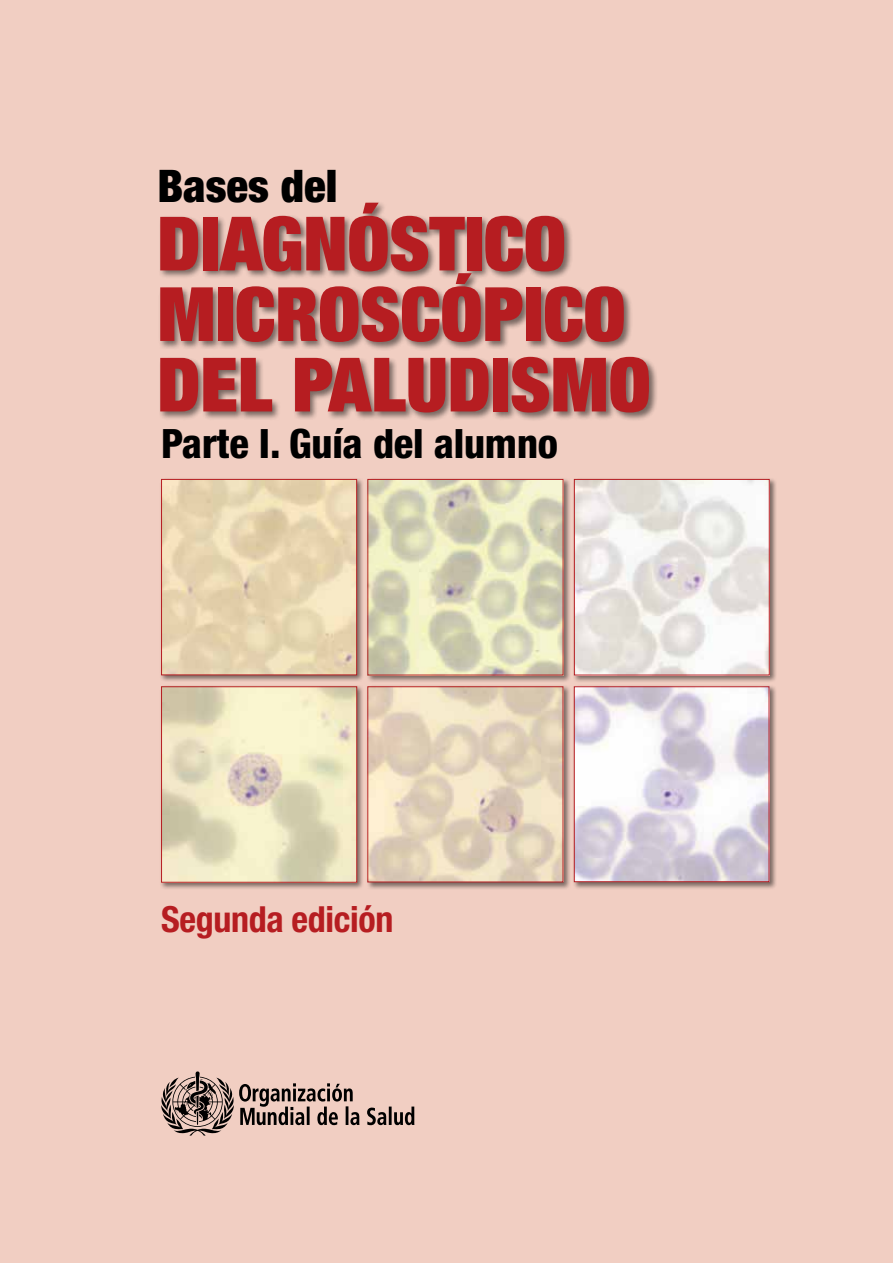
<style>
.page{position:relative;width:893px;height:1263px;background:#f1cec2}
.page>*{position:absolute;margin:0;border:0;box-sizing:border-box;transform-origin:0 0}
.t1{font:900 condensed 75px/70.5px "Helvetica Neue LT Std";color:#b61d21}
.t2{font:900 condensed 45px "Helvetica Neue LT Std";color:#000}
.t3{font:800 condensed 40.5px "Helvetica Neue LT Std";letter-spacing:-.005em;color:#000}
.t4{font:700 condensed 36px "Helvetica Neue LT Std";letter-spacing:-.01em;color:#b61d21}
</style>
<div class="page">
<div style="left:158px;top:201px;width:500px;height:220px;background:#000;opacity:.5"></div>
<svg style="left:161px;top:1071px;width:253px;height:65px"></svg>
<div style="left:572px;top:477px;width:205px;height:206px;background:#000;opacity:.5"></div>
<img style="left:576px;top:481px;width:192px;height:192px">
<div style="left:574px;top:479px;width:196px;height:196px;border:1px solid #b61d21"></div>
<div style="left:572px;top:685px;width:205px;height:205px;background:#000;opacity:.5"></div>
<img style="left:576px;top:688px;width:191px;height:192px">
<div style="left:574px;top:686px;width:195px;height:196px;border:1px solid #b61d21"></div>
<div style="left:159px;top:477px;width:206px;height:205px;background:#000;opacity:.5"></div>
<img style="left:163px;top:481px;width:192px;height:192px">
<div style="left:161px;top:479px;width:196px;height:196px;border:1px solid #b61d21"></div>
<div style="left:366px;top:477px;width:205px;height:206px;background:#000;opacity:.5"></div>
<img style="left:369px;top:481px;width:192px;height:192px">
<div style="left:367px;top:479px;width:196px;height:196px;border:1px solid #b61d21"></div>
<div style="left:366px;top:685px;width:205px;height:205px;background:#000;opacity:.5"></div>
<img style="left:369px;top:688px;width:192px;height:192px">
<div style="left:367px;top:686px;width:196px;height:196px;border:1px solid #b61d21"></div>
<div style="left:159px;top:685px;width:206px;height:205px;background:#000;opacity:.5"></div>
<img style="left:163px;top:688px;width:192px;height:193px">
<div style="left:161px;top:686px;width:196px;height:197px;border:1px solid #b61d21"></div>
<p class="t2" style="left:157px;top:158px;width:181px">Bases del</p>
<p class="t1" style="left:157px;top:207px;width:495px">DIAGNÓSTICO<br>MICROSCÓPICO<br>DEL PALUDISMO</p>
<p class="t3" style="left:161px;top:419px;width:398px">Parte I. Guía del alumno</p>
<p class="t4" style="left:161px;top:897px;width:234px">Segunda edición</p>
</div>
